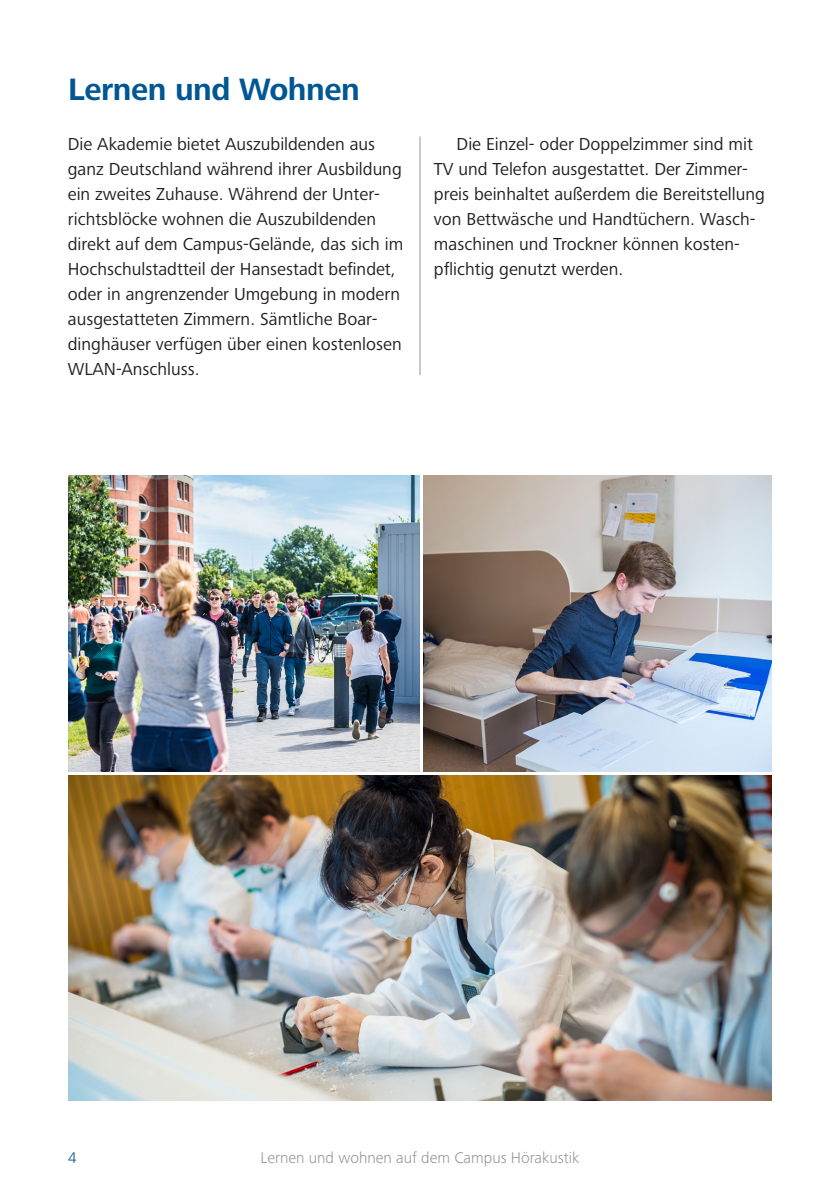
<style>
.page{position:relative;width:840px;height:1191px;background:#fff}
.page>*{position:absolute;margin:0;border:0;box-sizing:border-box;transform-origin:0 0}
.t1{font:700 32px "Frutiger Next LTW1 G";letter-spacing:-.015em;color:#005794}
.t2{font:18px/25px "Frutiger Next LTW1 G";color:#231f20}
.t3{font:300 16px "Frutiger Next LTW1 G";color:#939598}
.t4{font:300 16px "Frutiger Next LTW1 G";color:#005794}
</style>
<div class="page">
<hr style="left:419px;top:137px;width:1px;height:238px;background:#939598">
<img style="left:68px;top:475px;width:351px;height:297px">
<img style="left:423px;top:475px;width:348px;height:297px">
<img style="left:68px;top:775px;width:703px;height:325px">
<p class="t1" style="left:68px;top:71px;width:293px">Lernen und Wohnen</p>
<p class="t2" style="left:68px;top:132px;width:337px">Die Akademie bietet Auszubildenden aus ganz Deutschland während ihrer Ausbildung ein zweites Zuhause. Während der Unter&shy;richtsblöcke wohnen die Auszubildenden direkt auf dem Campus-Gelände, das sich im Hochschulstadtteil der Hansestadt befindet, oder in angrenzender Umgebung in modern ausgestatteten Zimmern. Sämtliche Boar&shy;dinghäuser verfügen über einen kostenlosen WLAN-Anschluss.</p>
<p class="t2" style="left:433px;top:132px;width:332px;text-indent:23px">Die Einzel- oder Doppelzimmer sind mit TV und Telefon ausgestattet. Der Zimmer&shy;preis beinhaltet außerdem die Bereitstellung von Bettwäsche und Handtüchern. Wasch&shy;maschinen und Trockner können kosten&shy;pflichtig genutzt werden.</p>
<p class="t4" style="left:68px;top:1148px;width:10px">4</p>
<p class="t3" style="left:260px;top:1148px;width:320px">Lernen und wohnen auf dem Campus Hörakustik</p>
</div>
